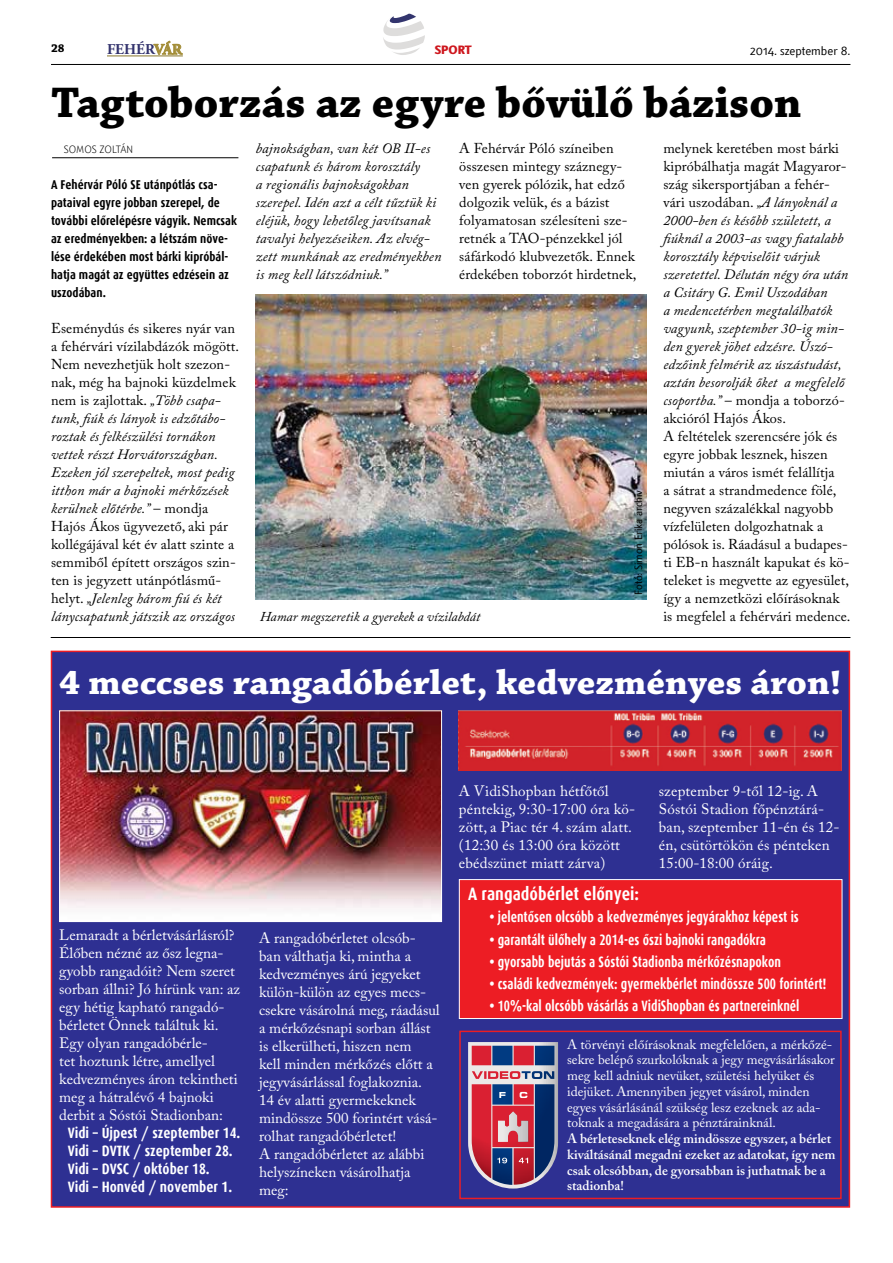
<style>
.page{position:relative;width:893px;height:1263px;background:#fff}
.page>*{position:absolute;margin:0;border:0;box-sizing:border-box;transform-origin:0 0}
.t1{font:700 45px "Chaparral Pro";color:#000}
.t2{font:700 36px "Chaparral Pro";color:#fff;scale:1.04 1}
.t3{font:700 18px "Dax CE Condensed";color:#fff}
.t4{font:15px/18px "Adobe Caslon Pro";color:#fff}
.t5{font:700 15px "Dax CE Condensed";color:#fff;scale:.9 1}
.t6{font:700 15px/18px "Dax CE Condensed";color:#fff}
.t7{font:700 15px "Adobe Garamond Pro";color:#34346e}
.t8{font:14.25px/18px "Adobe Caslon Pro";letter-spacing:.01em;color:#000}
.t9{font:italic 14.25px/18px "Adobe Caslon Pro";letter-spacing:.01em;color:#000}
.t10{font:13.5px/15.8px "Adobe Caslon Pro";color:#fff}
.t11{font:600 13.5px/15.8px "Adobe Caslon Pro";color:#fff}
.t12{font:italic 13.5px "Adobe Caslon Pro";color:#000}
.t13{font:700 12.75px/18px "Dax CE Condensed";color:#000}
.t14{font:12px "Textra LT";color:#000}
.t15{font:800 12px "Textra LT";color:#ce171e}
.t16{font:700 12px "Chaparral Pro";color:#000}
.t17{font:10.5px "Textra LT";color:#000}
.t18{font:300 10.5px "Textra LT";letter-spacing:-.005em;color:#000}
.s1{color:#a38d38}
.s2{font-style:italic}
.s3{font-family:"Arial"}
</style>
<div class="page">
<hr style="left:51px;top:64px;width:799px;height:1px;background:#000">
<svg style="left:154px;top:41px;width:29px;height:14px"></svg>
<hr style="left:107px;top:56px;width:76px;height:1px;background:#87762c">
<svg style="left:383px;top:14px;width:42px;height:41px"></svg>
<hr style="left:52px;top:157px;width:186px;height:1px;background:#000">
<hr style="left:51px;top:637px;width:799px;height:1px;background:#000">
<div style="left:51px;top:651px;width:798px;height:556px;background:#2e3092"></div>
<img style="left:61px;top:712px;width:379px;height:208px">
<div style="left:59px;top:710px;width:383px;height:212px;border:1px solid #fff"></div>
<div style="left:459px;top:1031px;width:383px;height:168px;border:2px solid #ed1d24"></div>
<div style="left:459px;top:879px;width:383px;height:139px;background:#ed1d24"></div>
<div style="left:459px;top:879px;width:383px;height:140px;border:1px solid #fff"></div>
<img style="left:468px;top:1042px;width:90px;height:146px">
<img style="left:472px;top:1046px;width:62px;height:139px">
<img style="left:492px;top:1046px;width:62px;height:132px">
<svg style="left:539px;top:1175px;width:4px;height:4px"></svg>
<img style="left:498px;top:1111px;width:30px;height:31px">
<img style="left:492px;top:1148px;width:20px;height:37px">
<svg style="left:497px;top:1158px;width:10px;height:5px"></svg>
<svg style="left:519px;top:1158px;width:9px;height:5px"></svg>
<svg style="left:499px;top:1092px;width:7px;height:6px"></svg>
<svg style="left:520px;top:1092px;width:7px;height:6px"></svg>
<img style="left:472px;top:1084px;width:19px;height:94px">
<img style="left:459px;top:710px;width:383px;height:60px">
<img style="left:255px;top:294px;width:391px;height:305px">
<p class="t16" style="left:51px;top:41px;width:15px">28</p>
<p class="t7" style="left:107px;top:41px;width:77px">FEHÉR<span class="s1">VÁR</span></p>
<p class="t15" style="left:435px;top:42px;width:39px">SPORT</p>
<p class="t14" style="left:750px;top:43px;width:102px">2014. szeptember 8.</p>
<h1 class="t1" style="left:51px;top:76px;width:752px">Tagtoborzás az egyre bővülő bázison</h1>
<p class="t18" style="left:64px;top:143px;width:71px">SOMOS ZOLTÁN</p>
<p class="t13" style="left:51px;top:176px;width:187px">A Fehérvár Póló SE utánpótlás csa&shy;pataival egyre jobban szerepel, de további előrelépésre vágyik. Nemcsak az eredményekben: a létszám növe&shy;lése érdekében most bárki kipróbál&shy;hatja magát az együttes edzésein az uszodában.</p>
<p class="t8" style="left:51px;top:319px;width:190px">Eseménydús és sikeres nyár van a fehérvári vízilabdázók mögött.<br>Nem nevezhetjük holt szezon&shy;nak, még ha bajnoki küzdelmek nem is zajlottak. <span class="s2">„Több csapa&shy;tunk, fiúk és lányok is edzőtábo&shy;roztak és felkészülési tornákon vettek részt Horvátországban.<br>Ezeken jól szerepeltek, most pedig itthon már a bajnoki mérkőzések kerülnek előtérbe.”</span> – mondja<br>Hajós Ákos ügyvezető, aki pár kollégájával két év alatt szinte a semmiből épített országos szin&shy;ten is jegyzett utánpótlásmű&shy;helyt. <span class="s2">„Jelenleg három fiú és két lánycsapatunk játszik az országos</span></p>
<p class="t9" style="left:256px;top:139px;width:187px">bajnokságban, van két OB II-es csapatunk és három korosztály<br>a regionális bajnokságokban szerepel. Idén azt a célt tűztük ki eléjük, hogy lehetőleg javítsanak tavalyi helyezéseiken. Az elvég&shy;zett munkának az eredményekben is meg kell látszódniuk.”</p>
<p class="t8" style="left:459px;top:139px;width:179px">A Fehérvár Póló színeiben összesen mintegy száznegy&shy;ven gyerek pólózik, hat edző dolgozik velük, és a bázist folyamatosan szélesíteni sze&shy;retnék a TAO-pénzekkel jól sáfárkodó klubvezetők. Ennek érdekében toborzót hirdetnek,</p>
<p class="t8" style="left:663px;top:139px;width:189px">melynek keretében most bárki kipróbálhatja magát Magyaror&shy;szág sikersportjában a fehér&shy;vári uszodában. <span class="s2">„A lányoknál a<br>2000-ben és később született, a fiúknál a 2003-as vagy fiatalabb korosztály képviselőit várjuk szeretettel. Délután négy óra után a Csitáry G. Emil Uszodában<br>a medencetérben megtalálhatók vagyunk, szeptember 30-ig min&shy;den gyerek jöhet edzésre. Úszó&shy;edzőink felmérik az úszástudást, aztán besorolják őket a megfelelő csoportba.”</span> – mondja a toborzó&shy;akcióról Hajós Ákos.<br>A feltételek szerencsére jók és egyre jobbak lesznek, hiszen miután a város ismét felállítja<br>a sátrat a strandmedence fölé, negyven százalékkal nagyobb vízfelületen dolgozhatnak a pólósok is. Ráadásul a budapes&shy;ti EB-n használt kapukat és kö&shy;teleket is megvette az egyesület, így a nemzetközi előírásoknak is megfelel a fehérvári medence.</p>
<p class="t17" style="left:632px;top:595px;width:107px;rotate:-90deg">Fotó: Simon Erika archív</p>
<p class="t12" style="left:260px;top:608px;width:222px">Hamar megszeretik a gyerekek a vízilabdát</p>
<h2 class="t2" style="left:59px;top:662px;width:754px">4 meccses rangadóbérlet, kedvezményes áron!</h2>
<p class="t4" style="left:59px;top:926px;width:182px">Lemaradt a bérletvásárlásról?<br>Élőben nézné az ősz legna&shy;gyobb rangadóit? Nem szeret sorban állni? Jó hírünk van: az egy hétig kapható rangadó&shy;bérletet Önnek találtuk ki.<br>Egy olyan rangadóbérle-<br>tet hoztunk létre, amellyel kedvezményes áron tekintheti meg a hátralévő 4 bajnoki derbit a Sóstói Stadionban:</p>
<p class="t6" style="left:68px;top:1124px;width:174px">Vidi – Újpest / szeptember 14.<br>Vidi – DVTK / szeptember 28.<br>Vidi – DVSC / október 18.<br>Vidi – Honvéd / november 1.</p>
<p class="t4" style="left:259px;top:928px;width:182px">A rangadóbérletet olcsób&shy;ban válthatja ki, mintha a kedvezményes árú jegyeket külön-külön az egyes mecs&shy;csekre vásárolná meg, ráadásul a mérkőzésnapi sorban állást is elkerülheti, hiszen nem<br>kell minden mérkőzés előtt a jegyvásárlással foglakoznia.<br>14 év alatti gyermekeknek mindössze 500 forintért vásá&shy;rolhat rangadóbérletet!<br>A rangadóbérletet az alábbi helyszíneken vásárolhatja meg:</p>
<p class="t4" style="left:459px;top:781px;width:178px">A VidiShopban hétfőtől péntekig, 9:30-17:00 óra kö&shy;zött, a Piac tér 4. szám alatt. (12:30 és 13:00 óra között ebédszünet miatt zárva)</p>
<p class="t4" style="left:659px;top:781px;width:182px">szeptember 9-től 12-ig. A<br>Sóstói Stadion főpénztárá&shy;ban, szeptember 11-én és 12- én, csütörtökön és pénteken<br>15:00-18:00 óráig.</p>
<p class="t3" style="left:468px;top:884px;width:173px">A rangadóbérlet előnyei:</p>
<p class="t5" style="left:489px;top:909px;width:345px">• jelentősen olcsóbb a kedvezményes jegyárakhoz képest is</p>
<p class="t5" style="left:489px;top:931px;width:309px">• garantált ülőhely a 2014-es őszi bajnoki rangadókra</p>
<p class="t5" style="left:489px;top:953px;width:326px">• gyorsabb bejutás a Sóstói Stadionba mérkőzésnapokon</p>
<p class="t5" style="left:489px;top:976px;width:376px">• családi kedvezmények: gyermekbérlet mindössze 500 forintért!</p>
<p class="t5" style="left:489px;top:998px;width:346px">• 10<span class="s3">%</span>-kal olcsóbb vásárlás a VidiShopban és partnereinknél</p>
<p class="t10" style="left:567px;top:1036px;width:269px">A törvényi előírásoknak megfelelően, a mérkőzé&shy;sekre belépő szurkolóknak a jegy megvásárlásakor meg kell adniuk nevüket, születési helyüket és idejüket. Amennyiben jegyet vásárol, minden egyes vásárlásánál szükség lesz ezeknek az ada&shy;toknak a megadására a pénztárainknál.</p>
<p class="t11" style="left:567px;top:1130px;width:270px">A bérleteseknek elég mindössze egyszer, a bérlet kiváltásánál megadni ezeket az adatokat, így nem csak olcsóbban, de gyorsabban is juthatnak be a stadionba!</p>
</div>
